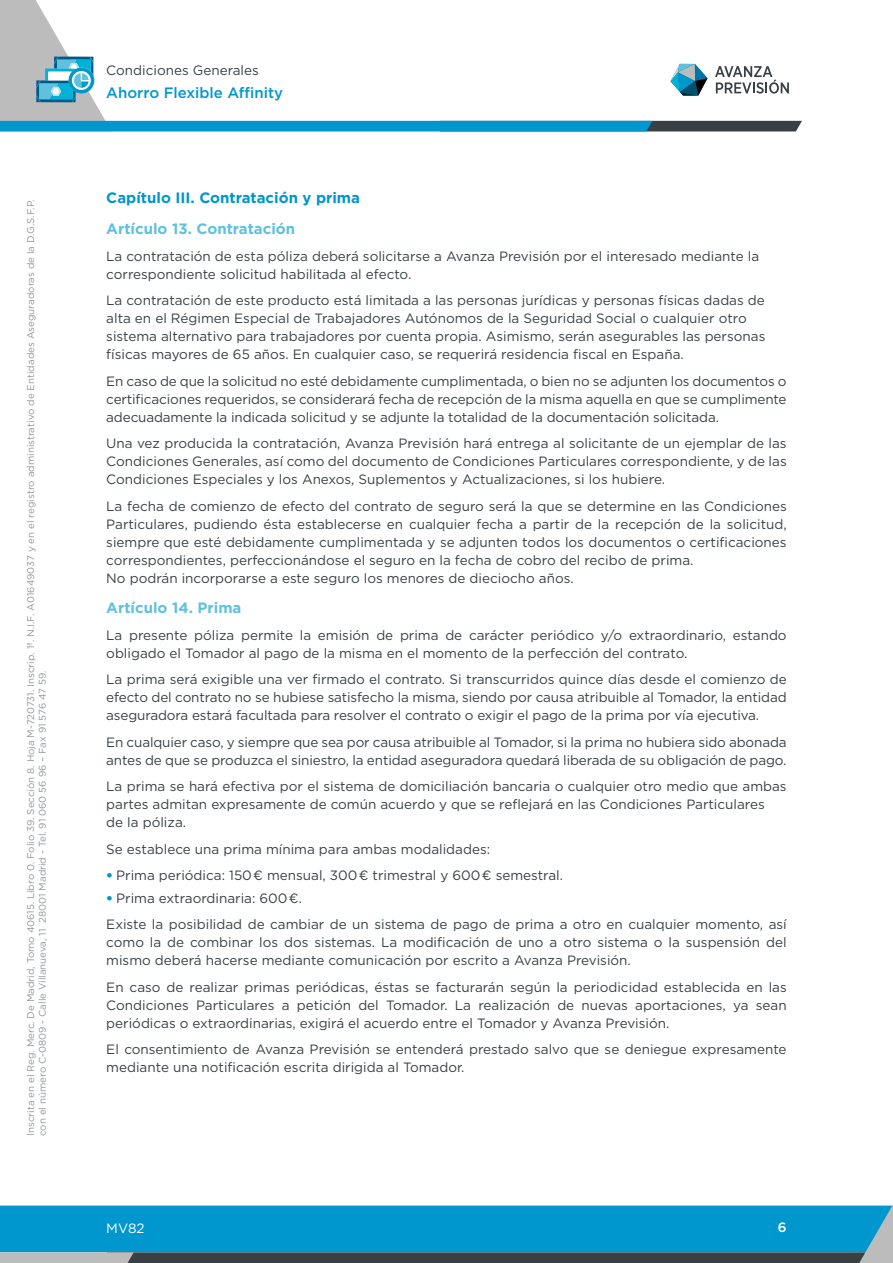
<style>
.page{position:relative;width:893px;height:1263px;background:#fff}
.page>*{position:absolute;margin:0;border:0;box-sizing:border-box;transform-origin:0 0}
.t1{font:700 15px "Gotham";color:#5ec1de}
.t2{font:700 15px "Gotham";color:#0097ca}
.t3{font:500 15px "Gotham";color:#0097cc}
.t4{font:13.5px/18px "Gotham";color:#384044}
.t5{font:13.5px "Gotham";color:#fff}
.t6{font:500 13.5px "Gotham";color:#fff}
.t7{font:9.75px/11.7px "Gotham";color:#92979b}
.s1{font-weight:900;color:#0097ca}
</style>
<div class="page">
<svg style="left:0;top:1205px;width:893px;height:58px;background:#148db9"></svg>
<svg style="left:0;top:0;width:802px;height:131px"></svg>
<p class="t7" style="left:25px;top:1136px;width:938px;rotate:-90deg">Inscrita en el Reg. Merc. De Madrid, Tomo 40615. Libro 0. Folio 39. Sección 8. Hoja M-720731. Inscrip. 1ª. N.I.F. A01649037 y en el registro administrativo de Entidades Aseguradoras de la D.G.S.F.P. con el número C-0809 - Calle Villanueva, 11 28001 Madrid - Tel. 91 060 56 96 – Fax 91 576 47 59.</p>
<p class="t4" style="left:106px;top:61px;width:154px">Condiciones Generales</p>
<p class="t3" style="left:106px;top:83px;width:178px">Ahorro Flexible Affinity</p>
<p class="t2" style="left:106px;top:188px;width:255px">Capítulo III. Contratación y prima</p>
<p class="t1" style="left:106px;top:219px;width:190px">Artículo 13. Contratación</p>
<p class="t4" style="left:106px;top:247px;width:654px">La contratación de esta póliza deberá solicitarse a Avanza Previsión por el interesado mediante la correspondiente solicitud habilitada al efecto.</p>
<p class="t4" style="left:106px;top:291px;width:661px">La contratación de este producto está limitada a las personas jurídicas y personas físicas dadas de alta en el Régimen Especial de Trabajadores Autónomos de la Seguridad Social o cualquier otro sistema alternativo para trabajadores por cuenta propia. Asimismo, serán asegurables las personas físicas mayores de 65 años. En cualquier caso, se requerirá residencia fiscal en España.</p>
<p class="t4" style="left:106px;top:372px;width:682px;text-align:justify">En caso de que la solicitud no esté debidamente cumplimentada, o bien no se adjunten los documentos o certificaciones requeridos, se considerará fecha de recepción de la misma aquella en que se cumplimente adecuadamente la indicada solicitud y se adjunte la totalidad de la documentación solicitada.</p>
<p class="t4" style="left:106px;top:434px;width:682px;text-align:justify">Una vez producida la contratación, Avanza Previsión hará entrega al solicitante de un ejemplar de las Condiciones Generales, así como del documento de Condiciones Particulares correspondiente, y de las Condiciones Especiales y los Anexos, Suplementos y Actualizaciones, si los hubiere.</p>
<p class="t4" style="left:106px;top:497px;width:682px">La fecha de comienzo de efecto del contrato de seguro será la que se determine en las Condiciones Particulares, pudiendo ésta establecerse en cualquier fecha a partir de la recepción de la solicitud, siempre que esté debidamente cumplimentada y se adjunten todos los documentos o certificaciones correspondientes, perfeccionándose el seguro en la fecha de cobro del recibo de prima.<br>No podrán incorporarse a este seguro los menores de dieciocho años.</p>
<p class="t1" style="left:106px;top:598px;width:137px">Artículo 14. Prima</p>
<p class="t4" style="left:106px;top:626px;width:682px">La presente póliza permite la emisión de prima de carácter periódico y/o extraordinario, estando obligado el Tomador al pago de la misma en el momento de la perfección del contrato.</p>
<p class="t4" style="left:106px;top:670px;width:682px;text-align:justify">La prima será exigible una ver firmado el contrato. Si transcurridos quince días desde el comienzo de efecto del contrato no se hubiese satisfecho la misma, siendo por causa atribuible al Tomador, la entidad aseguradora estará facultada para resolver el contrato o exigir el pago de la prima por vía ejecutiva.</p>
<p class="t4" style="left:106px;top:733px;width:682px">En cualquier caso, y siempre que sea por causa atribuible al Tomador, si la prima no hubiera sido abonada antes de que se produzca el siniestro, la entidad aseguradora quedará liberada de su obligación de pago.</p>
<p class="t4" style="left:106px;top:777px;width:682px">La prima se hará efectiva por el sistema de domiciliación bancaria o cualquier otro medio que ambas partes admitan expresamente de común acuerdo y que se reflejará en las Condiciones Particulares<br>de la póliza.</p>
<p class="t4" style="left:106px;top:840px;width:385px">Se establece una prima mínima para ambas modalidades:</p>
<p class="t4" style="left:106px;top:866px;width:458px"><span class="s1">•</span> Prima periódica: 150€ mensual, 300€ trimestral y 600€ semestral.</p>
<p class="t4" style="left:106px;top:884px;width:682px;line-height:26.5px"><span class="s1">•</span> Prima extraordinaria: 600€.<br>Existe la posibilidad de cambiar de un sistema de pago de prima a otro en cualquier momento, así</p>
<p class="t4" style="left:106px;top:933px;width:682px">como la de combinar los dos sistemas. La modificación de uno a otro sistema o la suspensión del mismo deberá hacerse mediante comunicación por escrito a Avanza Previsión.</p>
<p class="t4" style="left:106px;top:978px;width:682px;text-align:justify">En caso de realizar primas periódicas, éstas se facturarán según la periodicidad establecida en las Condiciones Particulares a petición del Tomador. La realización de nuevas aportaciones, ya sean periódicas o extraordinarias, exigirá el acuerdo entre el Tomador y Avanza Previsión.</p>
<p class="t4" style="left:106px;top:1040px;width:682px">El consentimiento de Avanza Previsión se entenderá prestado salvo que se deniegue expresamente mediante una notificación escrita dirigida al Tomador.</p>
<p class="t5" style="left:106px;top:1219px;width:40px">MV82</p>
<p class="t6" style="left:778px;top:1218px;width:10px">6</p>
</div>
